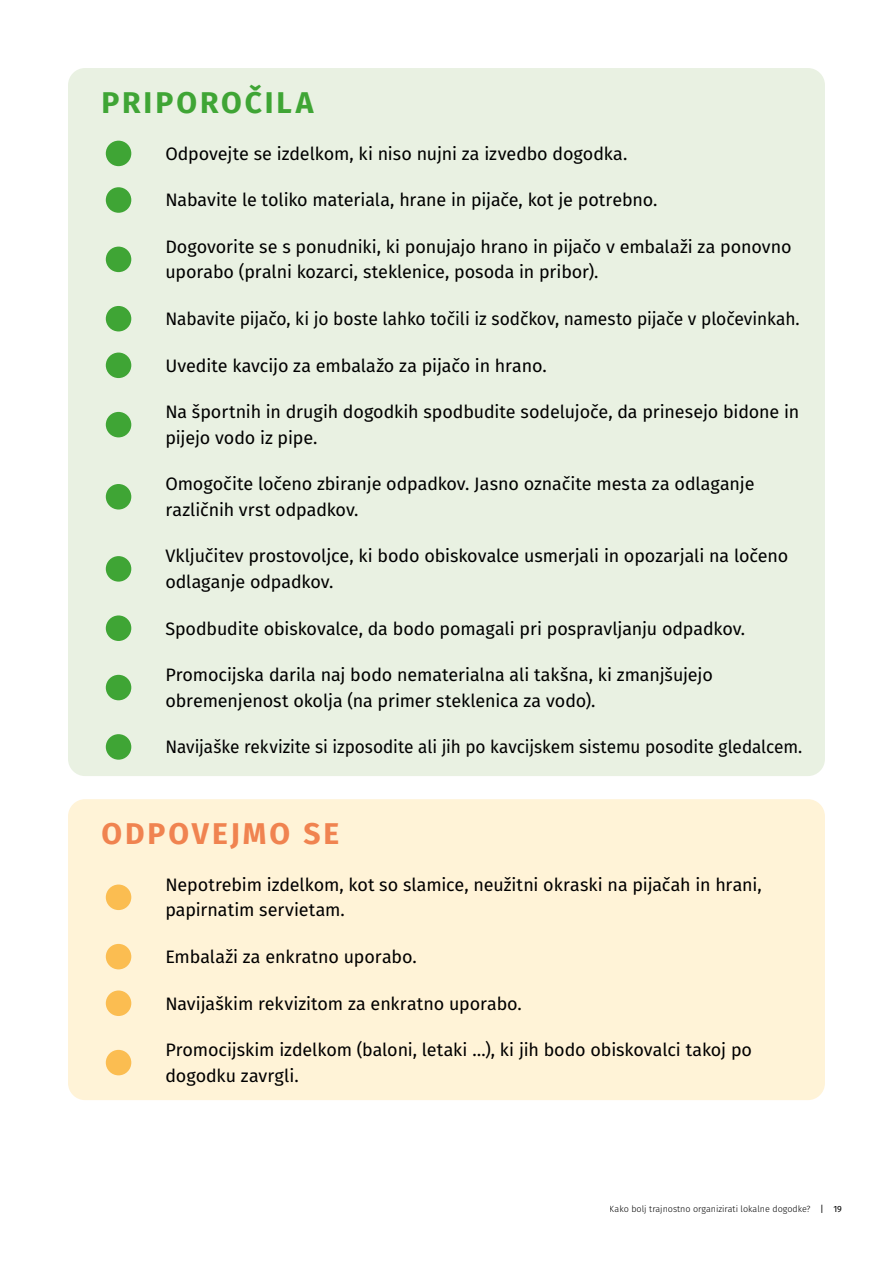
<style>
.page{position:relative;width:893px;height:1263px;background:#fff}
.page>*{position:absolute;margin:0;border:0;box-sizing:border-box;transform-origin:0 0}
.t1{font:700 30px "Fira Sans";letter-spacing:.095em;color:#3fa535}
.t2{font:700 30px "Fira Sans";letter-spacing:.1em;color:#f08350}
.t3{font:18px/25.5px "Fira Sans";letter-spacing:-.005em;color:#000}
.t4{font:18px "Fira Sans";letter-spacing:-.005em;color:#000;scale:.96 1}
.t5{font:300 9px "Fira Sans";color:#000}
.s1{font-weight:400}
</style>
<div class="page">
<div style="left:68px;top:68px;width:757px;height:708px;background:#e9f1e2;border-radius:17px"></div>
<div style="left:106px;top:141px;width:25px;height:25px;background:#3fa535;border-radius:50%"></div>
<div style="left:106px;top:187px;width:25px;height:26px;background:#3fa535;border-radius:50%"></div>
<div style="left:106px;top:247px;width:25px;height:25px;background:#3fa535;border-radius:50%"></div>
<div style="left:106px;top:306px;width:25px;height:25px;background:#3fa535;border-radius:50%"></div>
<div style="left:106px;top:353px;width:25px;height:25px;background:#3fa535;border-radius:50%"></div>
<div style="left:106px;top:412px;width:25px;height:25px;background:#3fa535;border-radius:50%"></div>
<div style="left:106px;top:484px;width:25px;height:25px;background:#3fa535;border-radius:50%"></div>
<div style="left:106px;top:556px;width:25px;height:26px;background:#3fa535;border-radius:50%"></div>
<div style="left:106px;top:615px;width:25px;height:26px;background:#3fa535;border-radius:50%"></div>
<div style="left:106px;top:675px;width:25px;height:25px;background:#3fa535;border-radius:50%"></div>
<div style="left:106px;top:734px;width:25px;height:26px;background:#3fa535;border-radius:50%"></div>
<div style="left:68px;top:799px;width:757px;height:301px;background:#fff3d7;border-radius:17px"></div>
<div style="left:106px;top:884px;width:25px;height:26px;background:#fbbd51;border-radius:50%"></div>
<div style="left:106px;top:944px;width:25px;height:25px;background:#fbbd51;border-radius:50%"></div>
<div style="left:106px;top:990px;width:25px;height:26px;background:#fbbd51;border-radius:50%"></div>
<div style="left:106px;top:1050px;width:25px;height:25px;background:#fbbd51;border-radius:50%"></div>
<h1 class="t1" style="left:102px;top:77px;width:213px">PRIPOROČILA</h1>
<p class="t3" style="left:165px;top:140px;width:464px">Odpovejte se izdelkom, ki niso nujni za izvedbo dogodka.</p>
<p class="t3" style="left:165px;top:187px;width:494px">Nabavite le toliko materiala, hrane in pijače, kot je potrebno.</p>
<p class="t3" style="left:165px;top:233px;width:628px">Dogovorite se s ponudniki, ki ponujajo hrano in pijačo v embalaži za ponovno uporabo (pralni kozarci, steklenice, posoda in pribor).</p>
<p class="t3" style="left:165px;top:305px;width:636px">Nabavite pijačo, ki jo boste lahko točili iz sodčkov, namesto pijače v pločevinkah.</p>
<p class="t3" style="left:165px;top:352px;width:383px">Uvedite kavcijo za embalažo za pijačo in hrano.</p>
<p class="t3" style="left:165px;top:399px;width:635px">Na športnih in drugih dogodkih spodbudite sodelujoče, da prinesejo bidone in pijejo vodo iz pipe.</p>
<p class="t3" style="left:165px;top:471px;width:591px">Omogočite ločeno zbiranje odpadkov. Jasno označite mesta za odlaganje različnih vrst odpadkov.</p>
<p class="t3" style="left:165px;top:543px;width:625px">Vključitev prostovoljce, ki bodo obiskovalce usmerjali in opozarjali na ločeno odlaganje odpadkov.</p>
<p class="t3" style="left:165px;top:615px;width:581px">Spodbudite obiskovalce, da bodo pomagali pri pospravljanju odpadkov.</p>
<p class="t3" style="left:165px;top:662px;width:549px">Promocijska darila naj bodo nematerialna ali takšna, ki zmanjšujejo obremenjenost okolja (na primer steklenica za vodo).</p>
<p class="t4" style="left:165px;top:733px;width:665px">Navijaške rekvizite si izposodite ali jih po kavcijskem sistemu posodite gledalcem.</p>
<h1 class="t2" style="left:102px;top:808px;width:239px">ODPOVEJMO SE</h1>
<p class="t3" style="left:165px;top:871px;width:598px">Nepotrebim izdelkom, kot so slamice, neužitni okraski na pijačah in hrani, papirnatim servietam.</p>
<p class="t3" style="left:165px;top:943px;width:253px">Embalaži za enkratno uporabo.</p>
<p class="t3" style="left:165px;top:990px;width:358px">Navijaškim rekvizitom za enkratno uporabo.</p>
<p class="t3" style="left:165px;top:1036px;width:588px">Promocijskim izdelkom (baloni, letaki …), ki jih bodo obiskovalci takoj po dogodku zavrgli.</p>
<p class="t5" style="left:610px;top:1202px;width:234px">Kako bolj trajnostno organizirati lokalne dogodke? <span class="s1">| 19</span></p>
</div>
